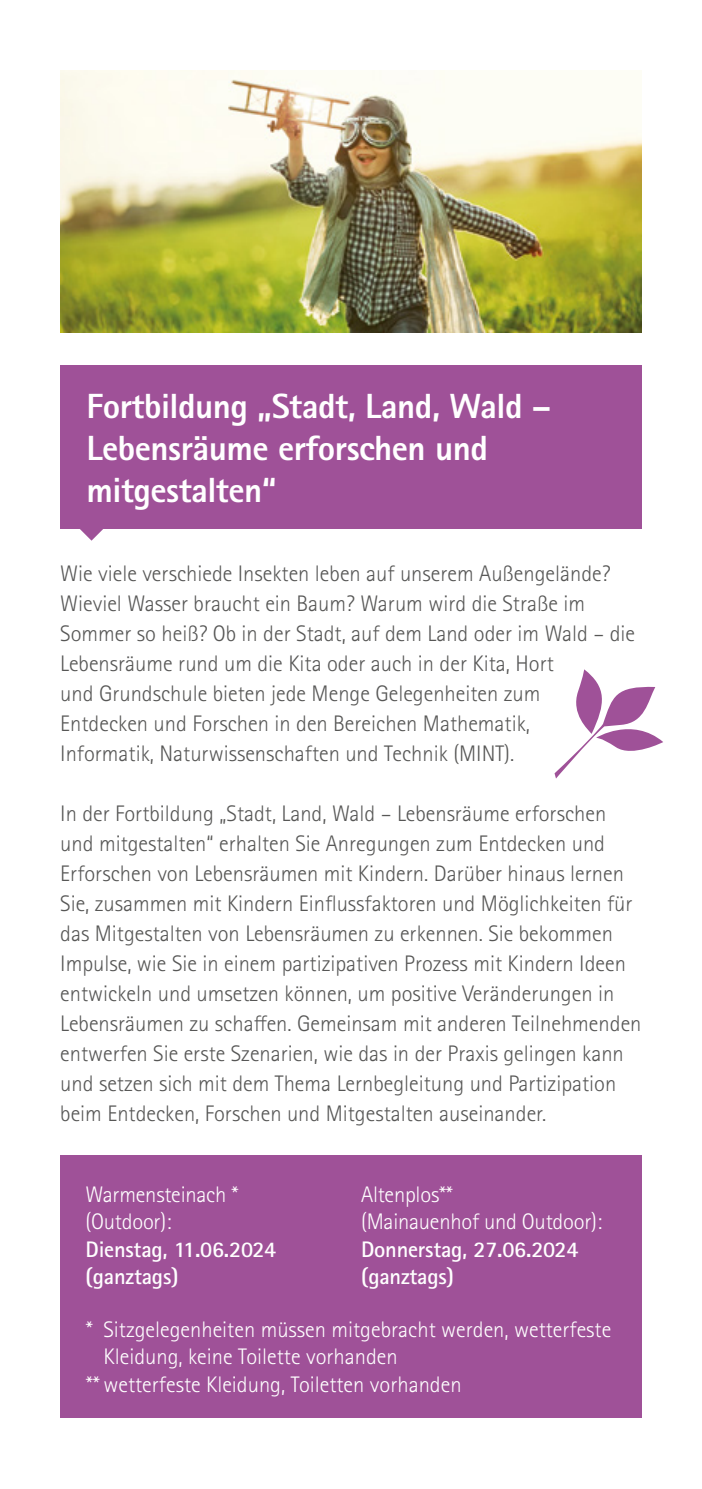
<style>
.page{position:relative;width:702px;height:1489px;background:#fff}
.page>*{position:absolute;margin:0;border:0;box-sizing:border-box;transform-origin:0 0}
.Balkenhead{font:800 35px/42px "Rotis Sans Serif Std";letter-spacing:-.015em;color:#fff}
.Fließtext{font:300 22.5px/30px "Rotis Sans Serif Std";color:#575756}
.Fließtext-2{font:300 22.5px/27.5px "Rotis Sans Serif Std";color:#fff}
.Fließtext-3{font:700 22.5px "Rotis Sans Serif Std";letter-spacing:-.01em;color:#fff}
</style>
<div class="page">
<div style="left:60px;top:365px;width:581px;height:163px;background:#9f5198"></div>
<svg style="left:79px;top:528px;width:25px;height:12px"></svg>
<svg style="left:554px;top:669px;width:109px;height:109px"></svg>
<img style="left:61px;top:71px;width:580px;height:262px">
<div style="left:60px;top:1155px;width:582px;height:262px;background:#9f5198"></div>
<p class="Balkenhead" style="left:86px;top:384px;width:466px">Fortbildung „Stadt, Land, Wald –<br>Lebensräume erforschen und mitgestalten“</p>
<p class="Fließtext" style="left:60px;top:559px;width:576px">Wie viele verschiede Insekten leben auf unserem Außengelände?<br>Wieviel Wasser braucht ein Baum? Warum wird die Straße im Sommer so heiß? Ob in der Stadt, auf dem Land oder im Wald – die Lebensräume rund um die Kita oder auch in der Kita, Hort<br>und Grundschule bieten jede Menge Gelegenheiten zum<br>Entdecken und Forschen in den Bereichen Mathematik,<br>Informatik, Naturwissenschaften und Technik (MINT).</p>
<p class="Fließtext" style="left:60px;top:799px;width:582px">In der Fortbildung „Stadt, Land, Wald – Lebensräume erforschen und mitgestalten“ erhalten Sie Anregungen zum Entdecken und Erforschen von Lebensräumen mit Kindern. Darüber hinaus lernen Sie, zusammen mit Kindern Einflussfaktoren und Möglichkeiten für das Mitgestalten von Lebensräumen zu erkennen. Sie bekommen Impulse, wie Sie in einem partizipativen Prozess mit Kindern Ideen entwickeln und umsetzen können, um positive Veränderungen in Lebensräumen zu schaffen. Gemeinsam mit anderen Teilnehmenden entwerfen Sie erste Szenarien, wie das in der Praxis gelingen kann und setzen sich mit dem Thema Lernbegleitung und Partizipation beim Entdecken, Forschen und Mitgestalten auseinander.</p>
<p class="Fließtext-2" style="left:361px;top:1180px;width:242px">Altenplos**<br>(Mainauenhof und Outdoor):</p>
<p class="Fließtext-3" style="left:361px;top:1234px;width:219px">Donnerstag, 27.06.2024</p>
<p class="Fließtext-3" style="left:361px;top:1262px;width:94px">(ganztags)</p>
<p class="Fließtext-2" style="left:103px;top:1315px;width:509px;text-indent:-18px">* Sitzgelegenheiten müssen mitgebracht werden, wetterfeste<br>Kleidung, keine Toilette vorhanden</p>
<p class="Fließtext-2" style="left:86px;top:1370px;width:377px">** wetterfeste Kleidung, Toiletten vorhanden</p>
<p class="Fließtext-2" style="left:86px;top:1180px;width:154px">Warmensteinach *</p>
<p class="Fließtext-2" style="left:86px;top:1207px;width:87px">(Outdoor):</p>
<p class="Fließtext-3" style="left:86px;top:1234px;width:192px">Dienstag, 11.06.2024</p>
<p class="Fließtext-3" style="left:86px;top:1262px;width:94px">(ganztags)</p>
</div>
